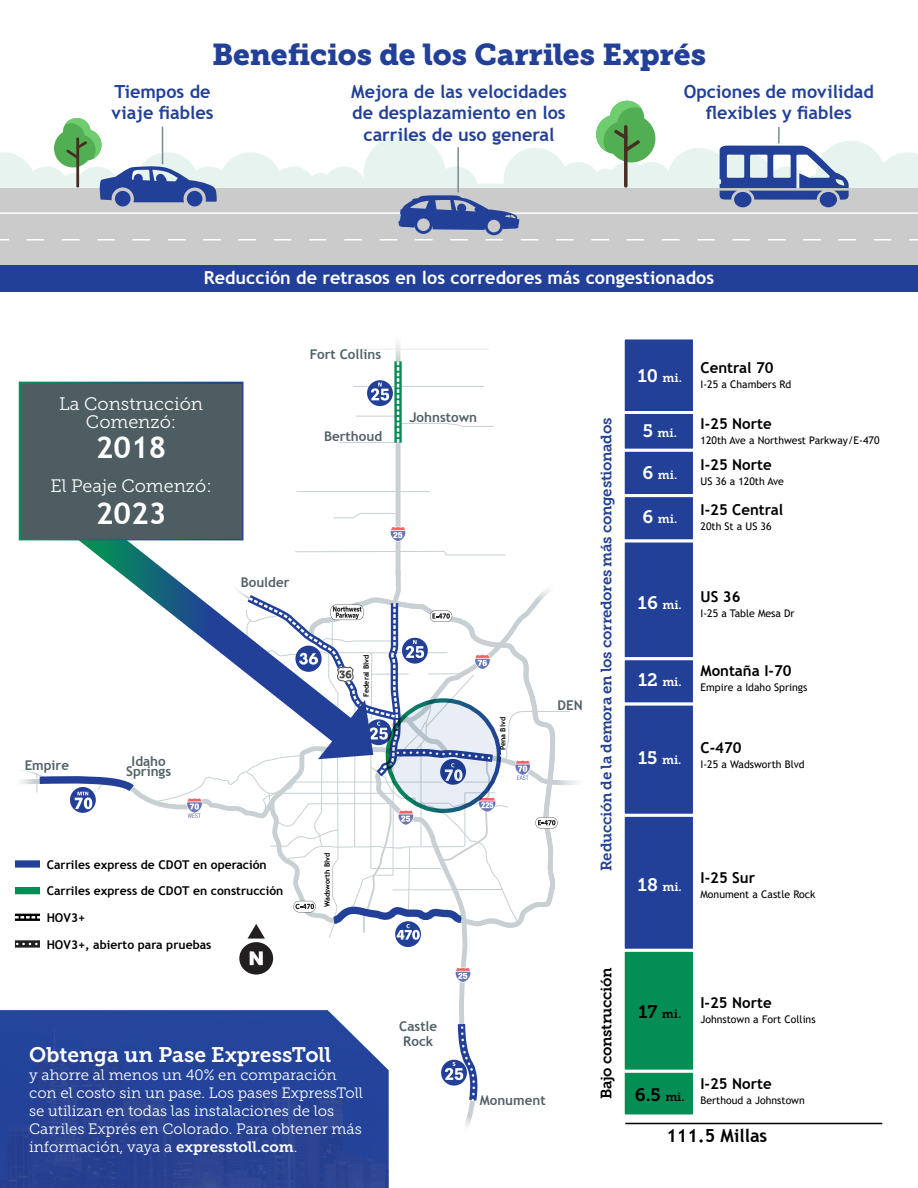
<style>
.page{position:relative;width:918px;height:1188px;background:#fff}
.page>*{position:absolute;margin:0;border:0;box-sizing:border-box;transform-origin:0 0}
.t1{font:30px "Museo Slab 900";letter-spacing:-.005em;color:#224098}
.t2{font:700 30px/65.4px "Trebuchet MS";color:#fff}
.t3{font:21px "Museo Slab 700";color:#fff}
.t4{font:700 18px/21.6px "Trebuchet MS";color:#224098;text-align:center}
.t5{font:700 18px "Trebuchet MS";color:#fff}
.t6{font:18px/18px "Museo Slab 300";color:#fff;text-align:center}
.t7{font:700 18px "Trebuchet MS";color:#000}
.t8{font:18px "Museo Slab 700";color:#000}
.t9{font:15px/18px "Museo Slab 300";color:#fff}
.t10{font:700 15px "Trebuchet MS";color:#000}
.t11{font:15px "Museo Slab 700";letter-spacing:-.02em;color:#224098}
.t12{font:15px "Museo Slab 700";letter-spacing:-.02em;color:#000}
.t13{font:700 13.35px/14.7px "Trebuchet MS";color:#516166;text-align:center}
.t14{font:700 12.15px/26.7px "Trebuchet MS";color:#000}
.t15{font:12px "Museo Slab 700";color:#fff}
.t16{font:12px "Museo Slab 700";color:#000}
.t17{font:10.5px "Trebuchet MS";color:#000}
.t18{font:700 7.35px "Trebuchet MS";color:#000}
.s1{font-family:"Museo Slab 700"}
.s2{font-size:18px}
.s3{font-size:12px}
</style>
<div class="page">
<div style="left:0;top:152px;width:918px;height:36px;background:#e6f3ee"></div>
<div style="left:0;top:188px;width:918px;height:77px;background:#cbcbcb"></div>
<svg style="left:0;top:239px;width:9px;height:2px"></svg>
<svg style="left:909px;top:239px;width:9px;height:2px"></svg>
<hr style="left:0;top:212px;width:918px;height:2px;background:#fff">
<div style="left:0;top:265px;width:918px;height:27px;background:#224098"></div>
<div style="left:622px;top:411px;width:74px;height:41px;background:#224098;border:3px solid #fff"></div>
<div style="left:622px;top:449px;width:74px;height:48px;background:#224098;border:3px solid #fff"></div>
<div style="left:622px;top:494px;width:74px;height:49px;background:#224098;border:3px solid #fff"></div>
<div style="left:622px;top:540px;width:74px;height:120px;background:#224098;border:3px solid #fff"></div>
<div style="left:622px;top:657px;width:74px;height:49px;background:#224098;border:3px solid #fff"></div>
<div style="left:622px;top:703px;width:74px;height:114px;background:#224098;border:3px solid #fff"></div>
<div style="left:622px;top:814px;width:74px;height:138px;background:#224098;border:3px solid #fff"></div>
<div style="left:622px;top:336px;width:74px;height:78px;background:#224098;border:3px solid #fff"></div>
<div style="left:622px;top:949px;width:74px;height:124px;background:#048e56;border:3px solid #fff"></div>
<div style="left:622px;top:1070px;width:74px;height:47px;background:#048e56;border:3px solid #fff"></div>
<hr style="left:625px;top:1123px;width:257px;height:1px;background:#000">
<svg style="left:27px;top:101px;width:873px;height:140px"></svg>
<hr style="left:296px;top:491px;width:134px;height:1px;background:#c8d0d3">
<hr style="left:339px;top:442px;width:58px;height:1px;background:#c8d0d3">
<hr style="left:356px;top:416px;width:41px;height:1px;background:#c8d0d3">
<hr style="left:353px;top:386px;width:131px;height:1px;background:#c8d0d3">
<svg style="left:401px;top:945px;width:67px;height:135px"></svg>
<hr style="left:396px;top:334px;width:4px;height:242px;background:#c8d0d3">
<svg style="left:394px;top:423px;width:3px;height:20px"></svg>
<svg style="left:394px;top:361px;width:3px;height:62px"></svg>
<svg style="left:397px;top:361px;width:97px;height:82px"></svg>
<div style="left:355px;top:334px;width:135px;height:27px;background:linear-gradient(to right,#fdfdfd,#feffff)"></div>
<svg style="left:367px;top:380px;width:26px;height:26px"></svg>
<svg style="left:371px;top:383px;width:18px;height:18px"></svg>
<svg style="left:441px;top:1060px;width:26px;height:26px"></svg>
<svg style="left:445px;top:1017px;width:33px;height:110px"></svg>
<svg style="left:454px;top:967px;width:17px;height:16px"></svg>
<svg style="left:395px;top:921px;width:26px;height:26px"></svg>
<div style="left:15px;top:940px;width:25px;height:8px;background:#221f1f"></div>
<div style="left:239px;top:942px;width:34px;height:33px;background:#231f20;border-radius:50%"></div>
<svg style="left:250px;top:951px;width:13px;height:14px"></svg>
<div style="left:0;top:1010px;width:389px;height:178px;background:#224098"></div>
<svg style="left:0;top:1010px;width:47px;height:1px"></svg>
<svg style="left:14px;top:526px;width:564px;height:419px"></svg>
<div style="left:19px;top:382px;width:224px;height:158px;background:#4d5d61"></div>
<h2 class="t1" style="left:212px;top:37px;width:495px">Beneficios de los Carriles Exprés</h2>
<p class="t4" style="left:112px;top:80px;width:104px;text-align:left">Tiempos de viaje fiables</p>
<p class="t4" style="left:351px;top:80px;width:217px">Mejora de las velocidades de desplazamiento en los carriles de uso general</p>
<p class="t4" style="left:684px;top:80px;width:192px">Opciones de movilidad flexibles y fiables</p>
<p class="t5" style="left:204px;top:266px;width:512px">Reducción de retrasos en los corredores más congestionados</p>
<p class="t6" style="left:59px;top:395px;width:145px">La Construcción<br>Comenzó:</p>
<p class="t2" style="left:96px;top:415px;width:72px">2018<br>2023</p>
<p class="t6" style="left:50px;top:477px;width:163px">El Peaje Comenzó:</p>
<p class="t13" style="left:25px;top:758px;width:46px">Empire</p>
<p class="t13" style="left:126px;top:756px;width:46px;line-height:9.8px">Idaho<br>Springs</p>
<p class="t13" style="left:310px;top:347px;width:73px">Fort Collins</p>
<p class="t13" style="left:324px;top:429px;width:60px">Berthoud</p>
<p class="t13" style="left:409px;top:409px;width:69px">Johnstown</p>
<p class="t13" style="left:241px;top:575px;width:50px">Boulder</p>
<p class="t18" style="left:362px;top:697px;width:44px;rotate:-90deg">Federal Blvd</p>
<p class="t18" style="left:498px;top:750px;width:35px;rotate:-90deg">Pena Blvd</p>
<p class="t13" style="left:558px;top:698px;width:27px">DEN</p>
<p class="t14" style="left:47px;top:851px;width:238px">Carriles express de CDOT en operación<br>Carriles express de CDOT en construcción<br>HOV3+<br>HOV3+, abierto para pruebas</p>
<p class="t18" style="left:323px;top:907px;width:56px;rotate:-90deg">Wadsworth Blvd</p>
<p class="t3" style="left:29px;top:1043px;width:304px">Obtenga un Pase ExpressToll</p>
<p class="t9" style="left:29px;top:1066px;width:335px">y ahorre al menos un 40% en comparación con el costo sin un pase. Los pases ExpressToll se utilizan en todas las instalaciones de los Carriles Exprés en Colorado. Para obtener más información, vaya a <span class="s1">expresstoll.com</span>.</p>
<p class="t13" style="left:399px;top:1019px;width:40px">Castle<br>Rock</p>
<p class="t13" style="left:480px;top:1093px;width:67px">Monument</p>
<p class="t11" style="left:598px;top:871px;width:455px;rotate:-90deg">Reducción de la demora en los corredores más congestionados</p>
<p class="t12" style="left:598px;top:1099px;width:133px;rotate:-90deg">Bajo construcción</p>
<p class="t15" style="left:638px;top:371px;width:46px"><span class="s2">10</span> mi.</p>
<p class="t15" style="left:643px;top:426px;width:36px"><span class="s2">5</span> mi.</p>
<p class="t15" style="left:642px;top:468px;width:36px"><span class="s2">6</span> mi.</p>
<p class="t15" style="left:642px;top:512px;width:36px"><span class="s2">6</span> mi.</p>
<p class="t10" style="left:701px;top:358px;width:75px">Central 70</p>
<p class="t17" style="left:701px;top:378px;width:92px">I-25 a Chambers Rd</p>
<p class="t10" style="left:701px;top:414px;width:73px">I-25 Norte</p>
<p class="t17" style="left:701px;top:433px;width:181px">120th Ave a Northwest Parkway/E-470</p>
<p class="t10" style="left:701px;top:455px;width:73px">I-25 Norte</p>
<p class="t17" style="left:701px;top:474px;width:85px">US 36 a 120th Ave</p>
<p class="t10" style="left:701px;top:500px;width:84px">I-25 Central</p>
<p class="t17" style="left:701px;top:520px;width:73px">20th St a US 36</p>
<p class="t15" style="left:638px;top:598px;width:45px"><span class="s2">16</span> mi.</p>
<p class="t10" style="left:701px;top:587px;width:41px">US 36</p>
<p class="t17" style="left:701px;top:606px;width:96px">I-25 a Table Mesa Dr</p>
<p class="t15" style="left:638px;top:675px;width:45px"><span class="s2">12</span> mi.</p>
<p class="t15" style="left:638px;top:753px;width:45px"><span class="s2">15</span> mi.</p>
<p class="t10" style="left:701px;top:661px;width:93px">Montaña I-70</p>
<p class="t17" style="left:701px;top:681px;width:108px">Empire a Idaho Springs</p>
<p class="t10" style="left:701px;top:739px;width:43px">C-470</p>
<p class="t17" style="left:701px;top:758px;width:106px">I-25 a Wadsworth Blvd</p>
<p class="t15" style="left:638px;top:880px;width:45px"><span class="s2">18</span> mi.</p>
<p class="t10" style="left:701px;top:868px;width:56px">I-25 Sur</p>
<p class="t17" style="left:701px;top:887px;width:116px">Monument a Castle Rock</p>
<p class="t16" style="left:638px;top:1007px;width:44px"><span class="s2">17</span> mi.</p>
<p class="t10" style="left:700px;top:994px;width:73px">I-25 Norte</p>
<p class="t17" style="left:700px;top:1013px;width:117px">Johnstown a Fort Collins</p>
<p class="t10" style="left:700px;top:1074px;width:73px">I-25 Norte</p>
<p class="t17" style="left:700px;top:1094px;width:106px">Berthoud a Johnstown</p>
<p class="t7" style="left:666px;top:1125px;width:102px">111.5 Millas</p>
<p class="t8" style="left:635px;top:1084px;width:51px">6.5 <span class="s3">mi.</span></p>
</div>
